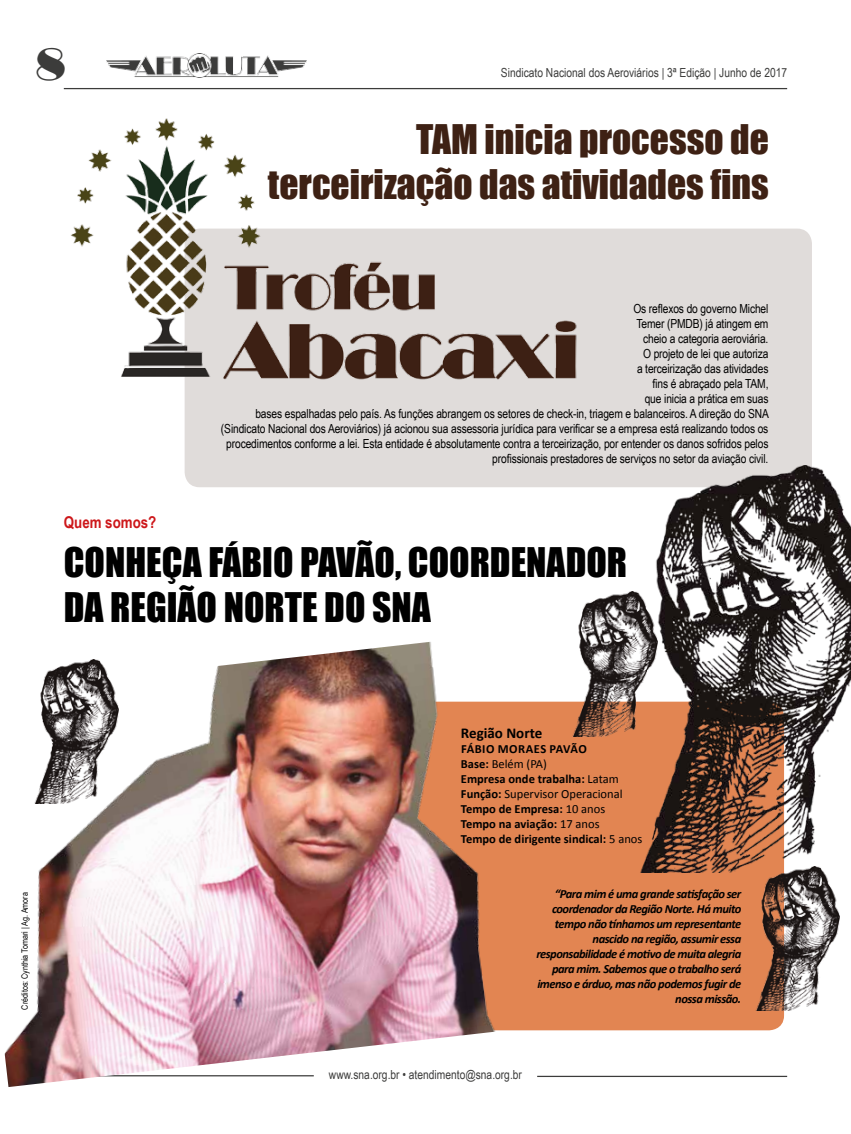
<style>
.page{position:relative;width:851px;height:1134px;background:#fff}
.page>*{position:absolute;margin:0;border:0;box-sizing:border-box;transform-origin:0 0}
.t1{font:700 43.75px "Broadway";color:#3c3c3b}
.t2{font:37.5px/45px "Impact";color:#3e2114;text-align:right}
.t3{font:37.5px/45px "Impact";color:#000}
.t4{font:700 16.25px "Arial Narrow";color:#cd171a}
.t5{font:700 15px "Calibri";color:#000}
.t6{font:12.5px/15px "Arial Narrow";letter-spacing:-.01em;color:#000;text-align:right}
.t7{font:italic 700 12.5px/15px "Calibri";letter-spacing:-.04em;color:#000;text-align:right}
.t8{font:700 12.5px/15px "Calibri";color:#000}
.t9{font:12.5px "Arial Narrow";color:#3c3c3b}
.t10{font:8.75px "Arial Narrow";color:#000}
.s1{font-weight:400}
</style>
<div class="page">
<hr style="left:64px;top:88px;width:723px;height:1px;background:#3c3c3b">
<img style="left:107px;top:54px;width:199px;height:24px">
<hr style="left:537px;top:1076px;width:250px;height:1px;background:#3c3c3b">
<div style="left:355px;top:702px;width:429px;height:328px;background:#e28552;border-radius:15px"></div>
<div style="left:184px;top:229px;width:627px;height:258px;background:#e0dcda;border-radius:15px"></div>
<img style="left:71px;top:119px;width:534px;height:265px">
<img style="left:4px;top:642px;width:502px;height:445px">
<img style="left:635px;top:466px;width:215px;height:407px">
<img style="left:572px;top:592px;width:85px;height:144px">
<img style="left:34px;top:659px;width:85px;height:145px">
<img style="left:754px;top:866px;width:85px;height:145px">
<h1 class="t1" style="left:35px;top:38px;width:32px">8</h1>
<p class="t9" style="left:501px;top:64px;width:288px">Sindicato Nacional dos Aeroviários | 3ª Edição | Junho de 2017</p>
<h2 class="t2" style="left:268px;top:116px;width:502px">TAM inicia processo de terceirização das atividades fins</h2>
<p class="t6" style="left:221px;top:301px;width:549px">Os reflexos do governo Michel<br>Temer (PMDB) já atingem em<br>cheio a categoria aeroviária.<br>O projeto de lei que autoriza<br>a terceirização das atividades<br>fins é abraçado pela TAM,<br>que inicia a prática em suas<br>bases espalhadas pelo país. As funções abrangem os setores de check-in, triagem e balanceiros. A direção do SNA (Sindicato Nacional dos Aeroviários) já acionou sua assessoria jurídica para verificar se a empresa está realizando todos os procedimentos conforme a lei. Esta entidade é absolutamente contra a terceirização, por entender os danos sofridos pelos profissionais prestadores de serviços no setor da aviação civil.</p>
<h3 class="t4" style="left:64px;top:510px;width:94px">Quem somos?</h3>
<h2 class="t3" style="left:64px;top:539px;width:564px">CONHEÇA FÁBIO PAVÃO, COORDENADOR<br>DA REGIÃO NORTE DO SNA</h2>
<p class="t10" style="left:18px;top:1009px;width:119px;rotate:-90deg">Créditos: Cynthia Tomari | Ag. Amora</p>
<p class="t5" style="left:461px;top:722px;width:83px">Região Norte</p>
<p class="t8" style="left:461px;top:741px;width:183px">FÁBIO MORAES PAVÃO<br>Base: <span class="s1">Belém (PA)<br></span>Empresa onde trabalha: <span class="s1">Latam<br></span>Função: <span class="s1">Supervisor Operacional<br></span>Tempo de Empresa: <span class="s1">10 anos<br></span>Tempo na aviação: <span class="s1">17 anos<br></span>Tempo de dirigente sindical: <span class="s1">5 anos</span></p>
<p class="t7" style="left:536px;top:886px;width:206px">“Para mim é uma grande satisfação ser coordenador da Região Norte. Há muito tempo não tínhamos um representante nascido na região, assumir essa responsabilidade é motivo de muita alegria para mim. Sabemos que o trabalho será imenso e árduo, mas não podemos fugir de nossa missão.</p>
<p class="t9" style="left:329px;top:1066px;width:194px">www.sna.org.br • atendimento@sna.org.br</p>
</div>
